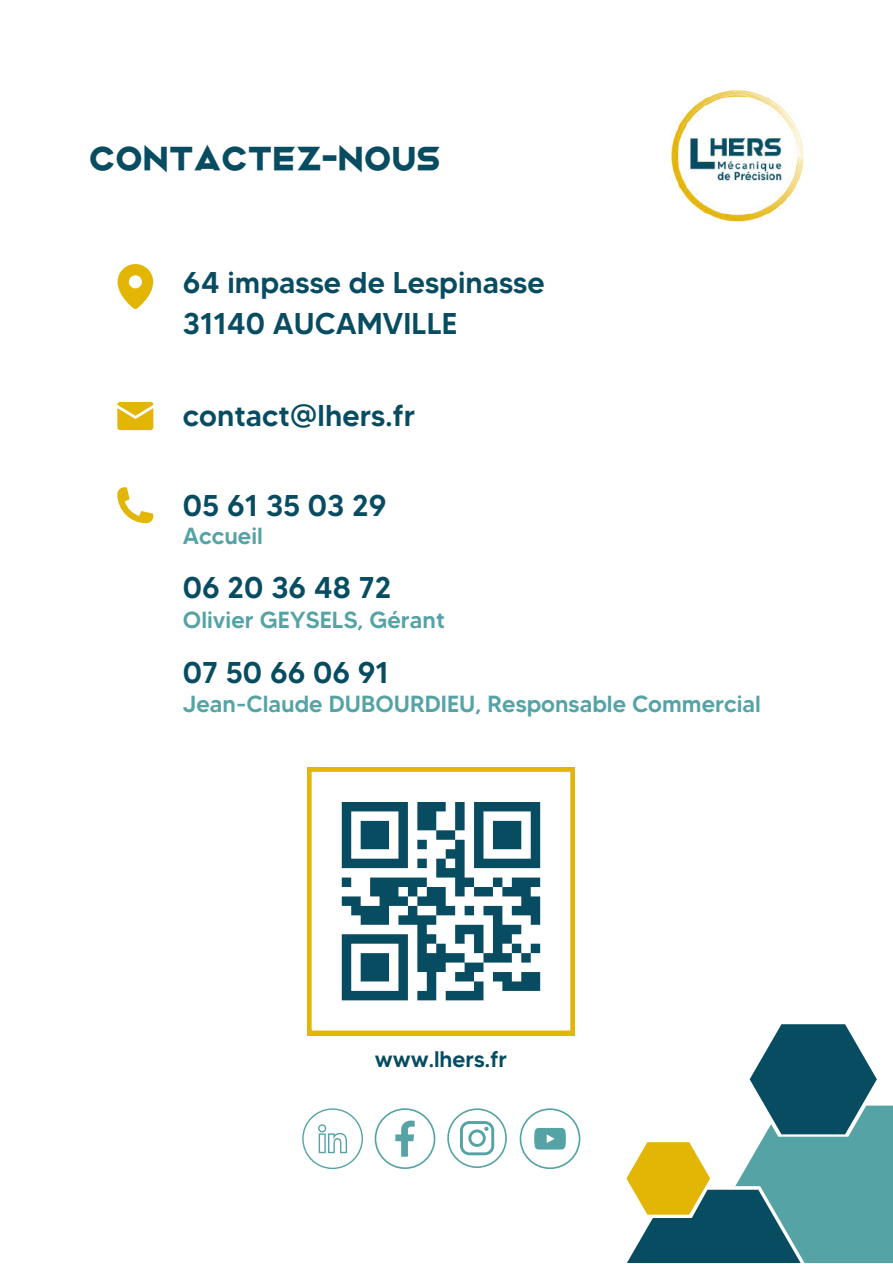
<style>
.page{position:relative;width:893px;height:1264px;background:#fff}
.page>*{position:absolute;margin:0;border:0;box-sizing:border-box;transform-origin:0 0}
.t1{font:700 31.5px "Mismo";color:#084c61}
.t2{font:500 30px/41.5px "MADETOMMY";color:#084c61}
.t3{font:500 23.25px "MADETOMMY";color:#56a3a6}
.t4{font:500 22.5px "MADETOMMY";color:#084c61}
</style>
<div class="page">
<img style="left:671px;top:90px;width:132px;height:132px">
<svg style="left:117px;top:487px;width:36px;height:36px"></svg>
<svg style="left:117px;top:264px;width:36px;height:45px"></svg>
<svg style="left:117px;top:402px;width:36px;height:28px"></svg>
<svg style="left:302px;top:1108px;width:61px;height:61px"></svg>
<svg style="left:447px;top:1108px;width:60px;height:59px"></svg>
<svg style="left:374px;top:1108px;width:61px;height:60px"></svg>
<svg style="left:519px;top:1108px;width:61px;height:61px"></svg>
<svg style="left:307px;top:767px;width:267px;height:267px"></svg>
<div style="left:323px;top:783px;width:236px;height:236px;background:#fff"></div>
<div style="left:342px;top:802px;width:66px;height:9px;background:#084c61"></div>
<div style="left:417px;top:802px;width:28px;height:9px;background:#084c61"></div>
<div style="left:455px;top:802px;width:9px;height:9px;background:#084c61"></div>
<div style="left:474px;top:802px;width:66px;height:9px;background:#084c61"></div>
<div style="left:342px;top:811px;width:9px;height:9px;background:#084c61"></div>
<div style="left:398px;top:811px;width:10px;height:9px;background:#084c61"></div>
<div style="left:417px;top:811px;width:19px;height:9px;background:#084c61"></div>
<div style="left:455px;top:811px;width:9px;height:9px;background:#084c61"></div>
<div style="left:474px;top:811px;width:9px;height:9px;background:#084c61"></div>
<div style="left:530px;top:811px;width:10px;height:9px;background:#084c61"></div>
<div style="left:342px;top:820px;width:9px;height:10px;background:#084c61"></div>
<div style="left:360px;top:820px;width:29px;height:10px;background:#084c61"></div>
<div style="left:398px;top:820px;width:10px;height:10px;background:#084c61"></div>
<div style="left:417px;top:820px;width:19px;height:10px;background:#084c61"></div>
<div style="left:455px;top:820px;width:9px;height:10px;background:#084c61"></div>
<div style="left:474px;top:820px;width:9px;height:10px;background:#084c61"></div>
<div style="left:493px;top:820px;width:28px;height:10px;background:#084c61"></div>
<div style="left:530px;top:820px;width:10px;height:10px;background:#084c61"></div>
<div style="left:342px;top:830px;width:9px;height:9px;background:#084c61"></div>
<div style="left:360px;top:830px;width:29px;height:9px;background:#084c61"></div>
<div style="left:398px;top:830px;width:10px;height:9px;background:#084c61"></div>
<div style="left:436px;top:830px;width:19px;height:9px;background:#084c61"></div>
<div style="left:474px;top:830px;width:9px;height:9px;background:#084c61"></div>
<div style="left:493px;top:830px;width:28px;height:9px;background:#084c61"></div>
<div style="left:530px;top:830px;width:10px;height:9px;background:#084c61"></div>
<div style="left:342px;top:839px;width:9px;height:10px;background:#084c61"></div>
<div style="left:360px;top:839px;width:29px;height:10px;background:#084c61"></div>
<div style="left:398px;top:839px;width:10px;height:10px;background:#084c61"></div>
<div style="left:417px;top:839px;width:10px;height:10px;background:#084c61"></div>
<div style="left:455px;top:839px;width:9px;height:10px;background:#084c61"></div>
<div style="left:474px;top:839px;width:9px;height:10px;background:#084c61"></div>
<div style="left:493px;top:839px;width:28px;height:10px;background:#084c61"></div>
<div style="left:530px;top:839px;width:10px;height:10px;background:#084c61"></div>
<div style="left:342px;top:849px;width:9px;height:9px;background:#084c61"></div>
<div style="left:398px;top:849px;width:10px;height:9px;background:#084c61"></div>
<div style="left:445px;top:849px;width:19px;height:9px;background:#084c61"></div>
<div style="left:474px;top:849px;width:9px;height:9px;background:#084c61"></div>
<div style="left:530px;top:849px;width:10px;height:9px;background:#084c61"></div>
<div style="left:342px;top:858px;width:66px;height:10px;background:#084c61"></div>
<div style="left:417px;top:858px;width:10px;height:10px;background:#084c61"></div>
<div style="left:436px;top:858px;width:9px;height:10px;background:#084c61"></div>
<div style="left:455px;top:858px;width:9px;height:10px;background:#084c61"></div>
<div style="left:474px;top:858px;width:66px;height:10px;background:#084c61"></div>
<div style="left:436px;top:868px;width:28px;height:9px;background:#084c61"></div>
<div style="left:342px;top:877px;width:9px;height:10px;background:#084c61"></div>
<div style="left:370px;top:877px;width:57px;height:10px;background:#084c61"></div>
<div style="left:455px;top:877px;width:19px;height:10px;background:#084c61"></div>
<div style="left:493px;top:877px;width:9px;height:10px;background:#084c61"></div>
<div style="left:512px;top:877px;width:28px;height:10px;background:#084c61"></div>
<div style="left:370px;top:887px;width:28px;height:9px;background:#084c61"></div>
<div style="left:408px;top:887px;width:9px;height:9px;background:#084c61"></div>
<div style="left:427px;top:887px;width:18px;height:9px;background:#084c61"></div>
<div style="left:455px;top:887px;width:9px;height:9px;background:#084c61"></div>
<div style="left:474px;top:887px;width:19px;height:9px;background:#084c61"></div>
<div style="left:502px;top:887px;width:28px;height:9px;background:#084c61"></div>
<div style="left:342px;top:896px;width:18px;height:9px;background:#084c61"></div>
<div style="left:379px;top:896px;width:29px;height:9px;background:#084c61"></div>
<div style="left:417px;top:896px;width:28px;height:9px;background:#084c61"></div>
<div style="left:521px;top:896px;width:19px;height:9px;background:#084c61"></div>
<div style="left:351px;top:905px;width:38px;height:10px;background:#084c61"></div>
<div style="left:408px;top:905px;width:9px;height:10px;background:#084c61"></div>
<div style="left:436px;top:905px;width:19px;height:10px;background:#084c61"></div>
<div style="left:464px;top:905px;width:10px;height:10px;background:#084c61"></div>
<div style="left:483px;top:905px;width:19px;height:10px;background:#084c61"></div>
<div style="left:512px;top:905px;width:28px;height:10px;background:#084c61"></div>
<div style="left:360px;top:915px;width:29px;height:9px;background:#084c61"></div>
<div style="left:398px;top:915px;width:38px;height:9px;background:#084c61"></div>
<div style="left:493px;top:915px;width:9px;height:9px;background:#084c61"></div>
<div style="left:530px;top:915px;width:10px;height:9px;background:#084c61"></div>
<div style="left:417px;top:924px;width:10px;height:10px;background:#084c61"></div>
<div style="left:455px;top:924px;width:28px;height:10px;background:#084c61"></div>
<div style="left:493px;top:924px;width:28px;height:10px;background:#084c61"></div>
<div style="left:342px;top:934px;width:66px;height:9px;background:#084c61"></div>
<div style="left:417px;top:934px;width:19px;height:9px;background:#084c61"></div>
<div style="left:455px;top:934px;width:9px;height:9px;background:#084c61"></div>
<div style="left:474px;top:934px;width:9px;height:9px;background:#084c61"></div>
<div style="left:493px;top:934px;width:19px;height:9px;background:#084c61"></div>
<div style="left:342px;top:943px;width:9px;height:10px;background:#084c61"></div>
<div style="left:398px;top:943px;width:10px;height:10px;background:#084c61"></div>
<div style="left:417px;top:943px;width:10px;height:10px;background:#084c61"></div>
<div style="left:436px;top:943px;width:9px;height:10px;background:#084c61"></div>
<div style="left:474px;top:943px;width:9px;height:10px;background:#084c61"></div>
<div style="left:493px;top:943px;width:9px;height:10px;background:#084c61"></div>
<div style="left:512px;top:943px;width:9px;height:10px;background:#084c61"></div>
<div style="left:530px;top:943px;width:10px;height:10px;background:#084c61"></div>
<div style="left:342px;top:953px;width:9px;height:9px;background:#084c61"></div>
<div style="left:360px;top:953px;width:29px;height:9px;background:#084c61"></div>
<div style="left:398px;top:953px;width:10px;height:9px;background:#084c61"></div>
<div style="left:417px;top:953px;width:47px;height:9px;background:#084c61"></div>
<div style="left:483px;top:953px;width:29px;height:9px;background:#084c61"></div>
<div style="left:521px;top:953px;width:9px;height:9px;background:#084c61"></div>
<div style="left:342px;top:962px;width:9px;height:10px;background:#084c61"></div>
<div style="left:360px;top:962px;width:29px;height:10px;background:#084c61"></div>
<div style="left:398px;top:962px;width:10px;height:10px;background:#084c61"></div>
<div style="left:417px;top:962px;width:28px;height:10px;background:#084c61"></div>
<div style="left:464px;top:962px;width:19px;height:10px;background:#084c61"></div>
<div style="left:342px;top:972px;width:9px;height:9px;background:#084c61"></div>
<div style="left:360px;top:972px;width:29px;height:9px;background:#084c61"></div>
<div style="left:398px;top:972px;width:10px;height:9px;background:#084c61"></div>
<div style="left:427px;top:972px;width:9px;height:9px;background:#084c61"></div>
<div style="left:455px;top:972px;width:19px;height:9px;background:#084c61"></div>
<div style="left:493px;top:972px;width:19px;height:9px;background:#084c61"></div>
<div style="left:521px;top:972px;width:19px;height:9px;background:#084c61"></div>
<div style="left:342px;top:981px;width:9px;height:9px;background:#084c61"></div>
<div style="left:398px;top:981px;width:10px;height:9px;background:#084c61"></div>
<div style="left:427px;top:981px;width:9px;height:9px;background:#084c61"></div>
<div style="left:474px;top:981px;width:9px;height:9px;background:#084c61"></div>
<div style="left:502px;top:981px;width:38px;height:9px;background:#084c61"></div>
<div style="left:342px;top:990px;width:66px;height:10px;background:#084c61"></div>
<div style="left:417px;top:990px;width:19px;height:10px;background:#084c61"></div>
<div style="left:445px;top:990px;width:38px;height:10px;background:#084c61"></div>
<svg style="left:735px;top:1105px;width:157px;height:157px;background:#61a9ac"></svg>
<svg style="left:735px;top:1186px;width:70px;height:76px"></svg>
<svg style="left:627px;top:1189px;width:175px;height:73px;background:#286778"></svg>
<svg style="left:626px;top:1142px;width:87px;height:76px"></svg>
<svg style="left:743px;top:1024px;width:140px;height:112px"></svg>
<p class="t1" style="left:89px;top:136px;width:353px">CONTACTEZ-NOUS</p>
<p class="t2" style="left:183px;top:261px;width:363px">64 impasse de Lespinasse<br>31140 AUCAMVILLE</p>
<p class="t2" style="left:183px;top:395px;width:234px">contact@lhers.fr</p>
<p class="t2" style="left:183px;top:484px;width:205px">05 61 35 03 29</p>
<p class="t3" style="left:183px;top:521px;width:81px">Accueil</p>
<p class="t2" style="left:183px;top:566px;width:210px">06 20 36 48 72</p>
<p class="t3" style="left:183px;top:605px;width:263px">Olivier GEYSELS, Gérant</p>
<p class="t2" style="left:183px;top:652px;width:207px">07 50 66 06 91</p>
<p class="t3" style="left:183px;top:690px;width:579px">Jean-Claude DUBOURDIEU, Responsable Commercial</p>
<p class="t4" style="left:375px;top:1045px;width:134px">www.lhers.fr</p>
</div>
